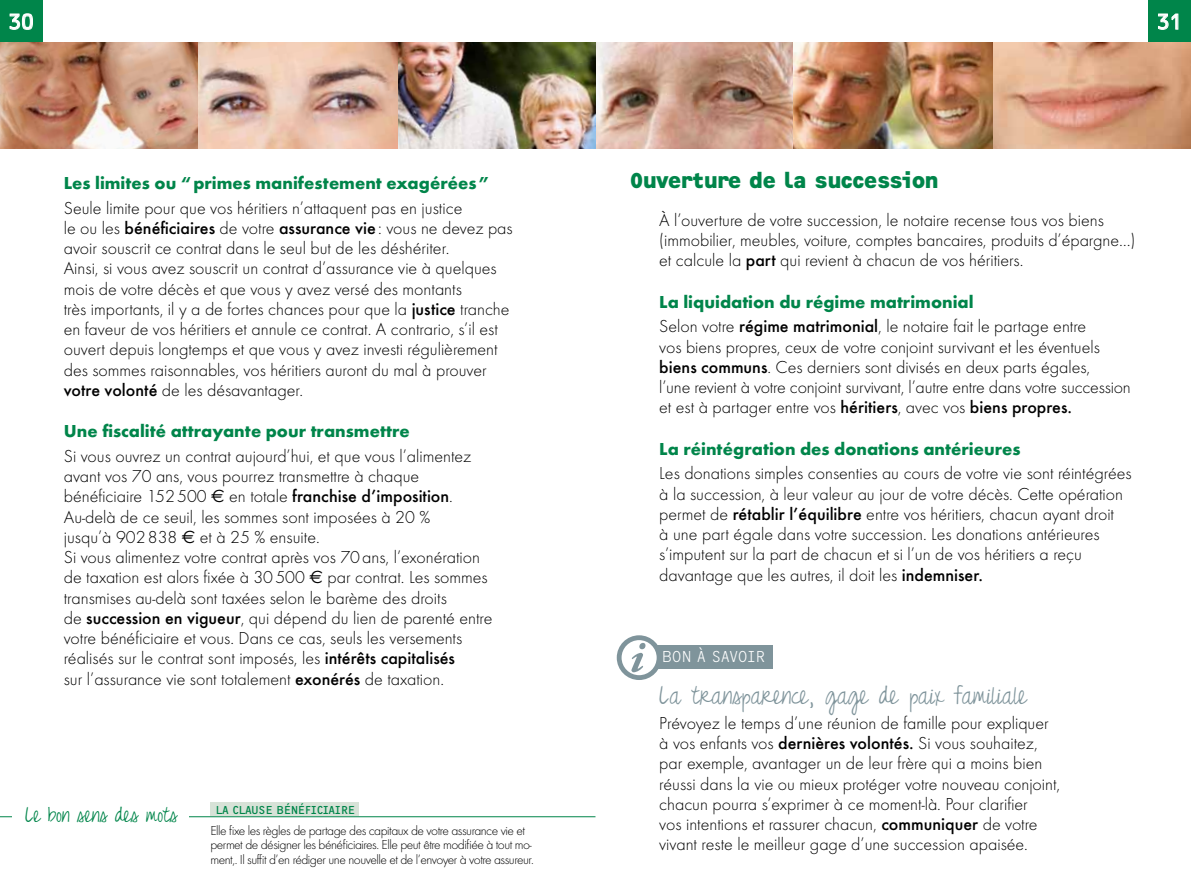
<style>
.page{position:relative;width:1191px;height:893px;background:#fff}
.page>*{position:absolute;margin:0;border:0;box-sizing:border-box;transform-origin:0 0}
.t1{font:22.5px "Just Realize";letter-spacing:.01em;color:#7f949b}
.t2{font:700 22.5px "OCRF";letter-spacing:-.05em;color:#00854a}
.t3{font:21px "OCRF";color:#fff}
.t4{font:18.75px "Just Realize";letter-spacing:.01em;color:#00854a}
.t5{font:300 18px/20.2px "Futura T";color:#000}
.t6{font:700 18px "Futura T";color:#00854a}
.t7{font:300 16.5px "OCRF";letter-spacing:-.05em;color:#fff}
.t8{font:300 13.5px/14.2px "Futura T";letter-spacing:-.035em;color:#000}
.t9{font:12px "OCRF";color:#00854a}
.s1{font-weight:500}
.s2{font-family:"Euro Sans";font-weight:400}
.s3{font-weight:700;color:#00854a}
</style>
<div class="page">
<div style="left:0;top:0;width:43px;height:43px;background:#00854a"></div>
<svg style="left:9px;top:13px;width:24px;height:17px"></svg>
<div style="left:1148px;top:0;width:43px;height:43px;background:#00854a"></div>
<svg style="left:1158px;top:13px;width:20px;height:17px"></svg>
<img style="left:0;top:43px;width:1191px;height:106px">
<div style="left:654px;top:645px;width:118px;height:24px;background:#7f949b"></div>
<svg style="left:619px;top:638px;width:40px;height:40px"></svg>
<div style="left:617px;top:635px;width:44px;height:45px;border:5px solid #7f949b;border-radius:50%"></div>
<svg style="left:631px;top:643px;width:14px;height:29px"></svg>
<hr style="left:0;top:816px;width:595px;height:1px;background:#00854a">
<div style="left:210px;top:802px;width:149px;height:14px;background:#d7e2d7"></div>
<div style="left:13px;top:799px;width:176px;height:25px;background:#fff"></div>
<p class="t3" style="left:8px;top:9px;width:27px">30</p>
<p class="t3" style="left:1156px;top:9px;width:27px">31</p>
<p class="t6" style="left:64px;top:172px;width:427px">Les limites ou “primes manifestement exagérées”</p>
<p class="t2" style="left:629px;top:166px;width:311px">Ouverture de la succession</p>
<p class="t5" style="left:64px;top:197px;width:450px">Seule limite pour que vos héritiers n’attaquent pas en justice<br>le ou les <span class="s1">bénéficiaires</span> de votre <span class="s1">assurance vie</span> : vous ne devez pas avoir souscrit ce contrat dans le seul but de les déshériter.<br>Ainsi, si vous avez souscrit un contrat d’assurance vie à quelques mois de votre décès et que vous y avez versé des montants<br>très importants, il y a de fortes chances pour que la <span class="s1">justice</span> tranche en faveur de vos héritiers et annule ce contrat. A contrario, s’il est ouvert depuis longtemps et que vous y avez investi régulièrement des sommes raisonnables, vos héritiers auront du mal à prouver <span class="s1">votre volonté</span> de les désavantager.</p>
<p class="t6" style="left:64px;top:421px;width:347px">Une fiscalité attrayante pour transmettre</p>
<p class="t5" style="left:64px;top:446px;width:430px">Si vous ouvrez un contrat aujourd’hui, et que vous l’alimentez avant vos 70 ans, vous pourrez transmettre à chaque bénéficiaire 152500 <span class="s2">€</span> en totale <span class="s1">franchise d’imposition</span>.<br>Au-delà de ce seuil, les sommes sont imposées à 20 %<br>jusqu’à 902838 <span class="s2">€</span> et à 25 % ensuite.<br>Si vous alimentez votre contrat après vos 70ans, l’exonération de taxation est alors fixée à 30500 <span class="s2">€</span> par contrat. Les sommes transmises au-delà sont taxées selon le barème des droits<br>de <span class="s1">succession en vigueur</span>, qui dépend du lien de parenté entre votre bénéficiaire et vous. Dans ce cas, seuls les versements réalisés sur le contrat sont imposés, les <span class="s1">intérêts capitalisés<br></span>sur l’assurance vie sont totalement <span class="s1">exonérés</span> de taxation.</p>
<p class="t1" style="left:659px;top:683px;width:369px">La transparence, gage de paix familiale</p>
<p class="t5" style="left:659px;top:713px;width:402px">Prévoyez le temps d’une réunion de famille pour expliquer à vos enfants vos <span class="s1">dernières volontés.</span> Si vous souhaitez, par exemple, avantager un de leur frère qui a moins bien réussi dans la vie ou mieux protéger votre nouveau conjoint, chacun pourra s’exprimer à ce moment-là. Pour clarifier<br>vos intentions et rassurer chacun, <span class="s1">communiquer</span> de votre vivant reste le meilleur gage d’une succession apaisée.</p>
<p class="t5" style="left:659px;top:210px;width:477px">À l’ouverture de votre succession, le notaire recense tous vos biens (immobilier, meubles, voiture, comptes bancaires, produits d’épargne…) et calcule la <span class="s1">part</span> qui revient à chacun de vos héritiers.</p>
<p class="t5" style="left:659px;top:290px;width:428px;line-height:24.5px"><span class="s3">La liquidation du régime matrimonial<br></span>Selon votre <span class="s1">régime matrimonial</span>, le notaire fait le partage entre</p>
<p class="t5" style="left:659px;top:336px;width:473px">vos biens propres, ceux de votre conjoint survivant et les éventuels <span class="s1">biens communs</span>. Ces derniers sont divisés en deux parts égales,<br>l’une revient à votre conjoint survivant, l’autre entre dans votre succession et est à partager entre vos <span class="s1">héritiers</span>, avec vos <span class="s1">biens propres.</span></p>
<p class="t6" style="left:659px;top:438px;width:363px">La réintégration des donations antérieures</p>
<p class="t5" style="left:659px;top:463px;width:474px">Les donations simples consenties au cours de votre vie sont réintégrées à la succession, à leur valeur au jour de votre décès. Cette opération permet de <span class="s1">rétablir l’équilibre</span> entre vos héritiers, chacun ayant droit<br>à une part égale dans votre succession. Les donations antérieures s’imputent sur la part de chacun et si l’un de vos héritiers a reçu davantage que les autres, il doit les <span class="s1">indemniser.</span></p>
<p class="t7" style="left:662px;top:646px;width:105px">BON À SAVOIR</p>
<p class="t9" style="left:215px;top:802px;width:25px">LA CLAUSE</p>
<p class="t9" style="left:277px;top:802px;width:42px">BÉNÉ FICIAIRE</p>
<p class="t8" style="left:210px;top:823px;width:325px">Elle fixe les règles de partage des capitaux de votre assurance vie et permet de désigner les bénéficiaires. Elle peut être modifiée à tout mo&shy;ment,. Il suffit d’en rédiger une nouvelle et de l’envoyer à votre assureur.</p>
<p class="t4" style="left:25px;top:804px;width:154px">Le bon sens des mots</p>
</div>
